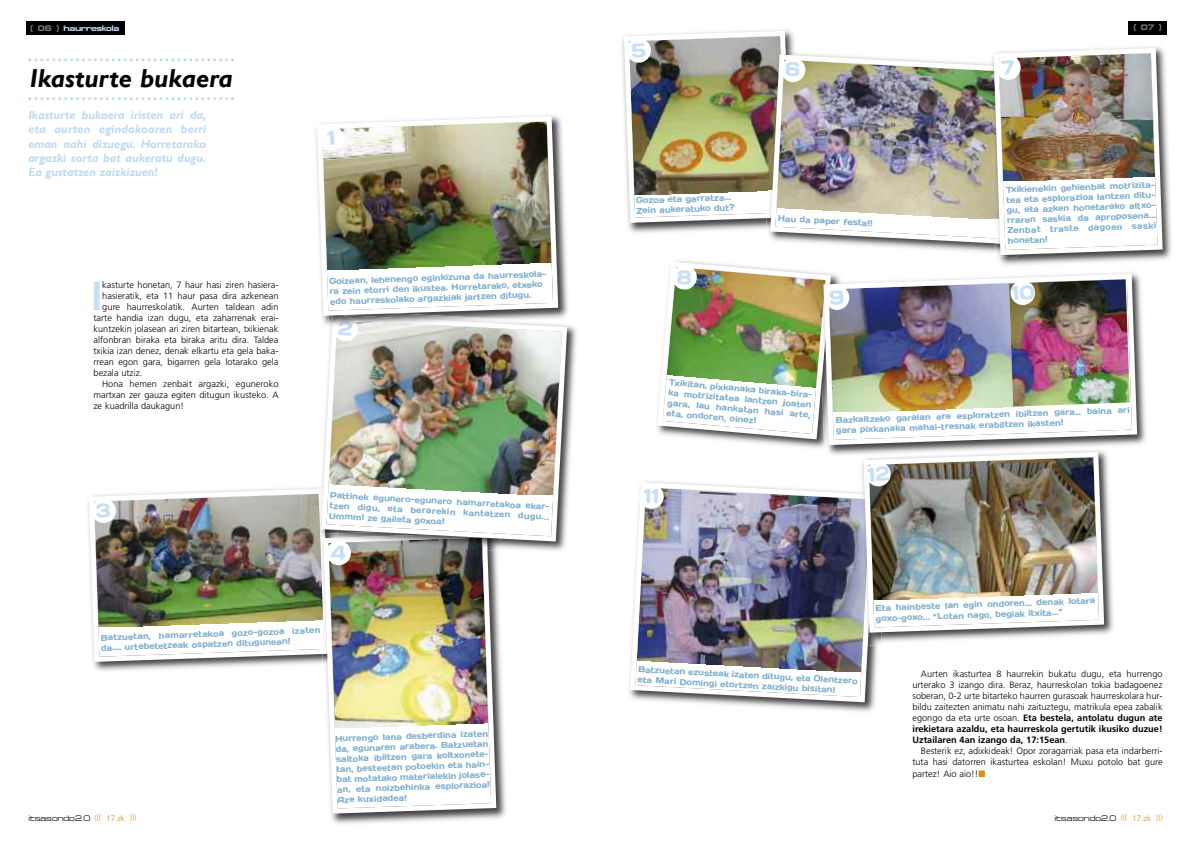
<style>
.page{position:relative;width:1191px;height:842px;background:#fff}
.page>*{position:absolute;margin:0;border:0;box-sizing:border-box;transform-origin:0 0}
.t1{font:700 40.8px "Frutiger";color:#c8dff4}
.t2{font:italic 700 26px "Gill Sans";color:#000}
.t3{font:italic 700 12px/14.4px "Gill Sans";color:#bfdaf2;text-align:justify}
.t4{font:300 9.2px/11px "Frutiger";color:#000;text-align:justify}
.t5{font:8.5px/10.2px "Days";color:#7caece}
.t6{font:8px "Micro Extend FLF";color:#000}
.t7{font:700 8px "Micro Extend FLF";letter-spacing:-.045em;color:#c8dff4}
.t8{font:700 8px "Micro Extend FLF";color:#808080}
.s1{color:#808080}
.s2{font-weight:700}
.s3{font-family:"Monotype Sorts";font-weight:400;font-size:9px;color:#d49021}
.s4{font-family:"Frutiger";font-weight:300;color:#d49021}
</style>
<div class="page">
<img style="left:94px;top:664px;width:205px;height:7px">
<svg style="left:88px;top:487px;width:233px;height:177px"></svg>
<div style="left:91px;top:498px;width:25px;height:25px;background:#fff;border-radius:50%"></div>
<img style="left:331px;top:616px;width:175px;height:208px">
<img style="left:321px;top:555px;width:178px;height:261px">
<div style="left:326px;top:541px;width:25px;height:24px;background:#fff;border-radius:50%"></div>
<svg style="left:28px;top:58px;width:206px;height:3px"></svg>
<svg style="left:28px;top:97px;width:206px;height:3px"></svg>
<div style="left:26px;top:22px;width:98px;height:13px;background:#000"></div>
<div style="left:1128px;top:21px;width:38px;height:13px;background:#000"></div>
<img style="left:350px;top:326px;width:227px;height:229px">
<img style="left:350px;top:544px;width:150px;height:7px">
<img style="left:347px;top:544px;width:135px;height:6px">
<img style="left:319px;top:329px;width:251px;height:215px">
<img style="left:322px;top:122px;width:249px;height:207px">
<img style="left:328px;top:318px;width:218px;height:11px">
<img style="left:358px;top:321px;width:77px;height:7px">
<img style="left:316px;top:115px;width:245px;height:203px">
<div style="left:319px;top:126px;width:25px;height:25px;background:#fff;border-radius:50%"></div>
<img style="left:628px;top:225px;width:137px;height:8px">
<img style="left:767px;top:52px;width:221px;height:194px">
<img style="left:988px;top:59px;width:184px;height:206px">
<img style="left:989px;top:71px;width:2px;height:148px">
<img style="left:830px;top:277px;width:316px;height:178px">
<img style="left:822px;top:448px;width:21px;height:5px">
<img style="left:821px;top:273px;width:318px;height:175px">
<div style="left:824px;top:285px;width:25px;height:25px;background:#fff;border-radius:50%"></div>
<img style="left:741px;top:705px;width:134px;height:7px">
<img style="left:629px;top:481px;width:249px;height:224px">
<img style="left:859px;top:448px;width:258px;height:197px">
<img style="left:859px;top:447px;width:251px;height:10px">
<img style="left:860px;top:489px;width:29px;height:157px">
<img style="left:860px;top:494px;width:15px;height:152px">
<img style="left:860px;top:499px;width:1px;height:116px">
<svg style="left:861px;top:449px;width:245px;height:186px"></svg>
<div style="left:866px;top:462px;width:25px;height:25px;background:#fff;border-radius:50%"></div>
<img style="left:94px;top:494px;width:252px;height:163px">
<svg style="left:333px;top:316px;width:25px;height:26px"></svg>
<img style="left:622px;top:30px;width:183px;height:195px">
<img style="left:991px;top:47px;width:174px;height:211px">
<img style="left:655px;top:259px;width:189px;height:183px">
<img style="left:1009px;top:279px;width:120px;height:127px">
<svg style="left:639px;top:484px;width:25px;height:25px"></svg>
<img style="left:867px;top:457px;width:232px;height:170px">
<p class="t7" style="left:31px;top:24px;width:90px"><span class="s1">( 06 )</span> haurreskola</p>
<h2 class="t2" style="left:30px;top:63px;width:204px">Ikasturte bukaera</h2>
<h3 class="t3" style="left:28px;top:107px;width:179px">Ikasturte bukaera iristen ari da, eta aurten egindakoaren berri eman nahi dizuegu. Horretarako argazki sorta bat aukeratu dugu.<br>Ea gustatzen zaizkizuen!</h3>
<h1 class="t1" style="left:91px;top:279px;width:13px">I</h1>
<p class="t4" style="left:102px;top:280px;width:178px">kasturte honetan, 7 haur hasi ziren hasiera-</p>
<p class="t4" style="left:102px;top:291px;width:178px">hasieratik, eta 11 haur pasa dira azkenean</p>
<p class="t4" style="left:102px;top:302px;width:178px">gure haurreskolatik. Aurten taldean adin</p>
<p class="t4" style="left:94px;top:313px;width:186px">tarte handia izan dugu, eta zaharrenak erai-</p>
<p class="t4" style="left:94px;top:324px;width:186px">kuntzekin jolasean ari ziren bitartean, txikienak</p>
<p class="t4" style="left:94px;top:335px;width:186px">alfonbran biraka eta biraka aritu dira. Taldea</p>
<p class="t4" style="left:94px;top:346px;width:186px">txikia izan denez, denak elkartu eta gela baka-</p>
<p class="t4" style="left:94px;top:357px;width:186px">rrean egon gara, bigarren gela lotarako gela</p>
<p class="t4" style="left:94px;top:368px;width:50px">bezala utziz.</p>
<p class="t4" style="left:102px;top:379px;width:178px">Hona hemen zenbait argazki, eguneroko</p>
<p class="t4" style="left:94px;top:390px;width:186px">martxan zer gauza egiten ditugun ikusteko. A</p>
<p class="t4" style="left:94px;top:401px;width:92px">ze kuadrilla daukagun!</p>
<p class="t5" style="left:329px;top:277px;width:217px;rotate:-2deg">Goizean, lehenengo eginkizuna da haurreskola&shy;ra zein etorri den ikustea. Horretarako, etxeko edo haurreskolako argazkiak jartzen ditugu.</p>
<p class="t5" style="left:358px;top:492px;width:24px;text-indent:-28px;rotate:3deg">Pattinek digu,</p>
<p class="t5" style="left:373px;top:493px;width:176px;rotate:3deg">egunero-egunero hamarretakoa ekar-</p>
<p class="t5" style="left:388px;top:504px;width:163px;rotate:3deg">eta berarekin kantatzen dugu...</p>
<p class="t5" style="left:330px;top:501px;width:22px;rotate:3deg">tzen</p>
<p class="t5" style="left:329px;top:511px;width:117px;rotate:3deg">Ummm! ze gaileta goxoa!</p>
<p class="t5" style="left:100px;top:633px;width:221px;rotate:-2deg">Batzuetan, hamarretakoa gozo-gozoa izaten da.... urtebetetzeak ospatzen ditugunean!</p>
<p class="t5" style="left:335px;top:734px;width:154px;rotate:-2deg">Hurrengo lana desberdina izaten da, egunaren arabera. Batzuetan saltoka ibiltzen gara koltxonete&shy;tan, besteetan potoekin eta hain&shy;bat motatako materialekin jolase&shy;an, eta noizbehinka esplorazioa!<br>Aze kuxidadea!</p>
<p class="t5" style="left:636px;top:196px;width:100px;rotate:-2deg">Gozoa eta garratza...<br>Zein aukeratuko dut?</p>
<p class="t5" style="left:778px;top:214px;width:96px;rotate:3deg">Hau da paper festa!!</p>
<p class="t8" style="left:1133px;top:23px;width:29px">(07)</p>
<p class="t5" style="left:1005px;top:185px;width:151px;rotate:-2deg">Txikienekin gehienbat motrizita&shy;tea eta esplorazioa lantzen ditu&shy;gu, eta azken honetarako altxo&shy;rraren saskia da aproposena...<br>Zenbat traste dagoen saski honetan!</p>
<p class="t5" style="left:669px;top:378px;width:143px;rotate:5deg">Txikitan, pixkanaka biraka-bira-</p>
<p class="t5" style="left:684px;top:389px;width:129px;rotate:5deg">motrizitatea lantzen joaten</p>
<p class="t5" style="left:668px;top:398px;width:44px;rotate:5deg">gara, lau</p>
<p class="t5" style="left:668px;top:398px;width:145px;text-indent:49px;rotate:5deg">hankatan hasi arte, eta, ondoren, oinez!</p>
<p class="t5" style="left:835px;top:416px;width:296px;rotate:-2deg">Bazkaltzeko garaian ere esploratzen ibiltzen gara… baina ari gara pixkanaka mahai-tresnak erabiltzen ikasten!</p>
<p class="t5" style="left:638px;top:665px;width:221px;rotate:3deg">Batzuetan ezusteak izaten ditugu, eta Olentzero</p>
<p class="t5" style="left:638px;top:675px;width:199px;rotate:3deg">eta Mari Domingi etortzen zaizkigu bisitan!</p>
<p class="t5" style="left:875px;top:603px;width:221px;line-height:10.6px;rotate:-2deg">Eta hainbeste lan egin ondoren... denak lotara goxo-goxo... ”Lotan nago, begiak itxita...”</p>
<p class="t4" style="left:912px;top:669px;width:252px;text-indent:9px">Aurten ikasturtea 8 haurrekin bukatu dugu, eta hurrengo urterako 3 izango dira. Beraz, haurreskolan tokia badagoenez soberan, 0-2 urte bitarteko haurren gurasoak haurreskolara hur&shy;bildu zaitezten animatu nahi zaituztegu, matrikula epea zabalik egongo da eta urte osoan. <span class="s2">Eta bestela, antolatu dugun ate irekietara azaldu, eta haurreskola gertutik ikusiko duzue!<br>Uztailaren 4an izango da, 17:15ean</span>.</p>
<p class="t4" style="left:912px;top:746px;width:252px;text-indent:9px">Besterik ez, adixkideak! Opor zoragarriak pasa eta indarberri&shy;tuta hasi datorren ikasturtea eskolan! Muxu potolo bat gure partez! Aio aio!!<span class="s3">n</span></p>
<p class="t6" style="left:28px;top:814px;width:110px">itsasondo2.0 <span class="s4">((( 17.zk )))</span></p>
<p class="t6" style="left:1054px;top:814px;width:110px">itsasondo2.0 <span class="s4">((( 17.zk )))</span></p>
</div>
